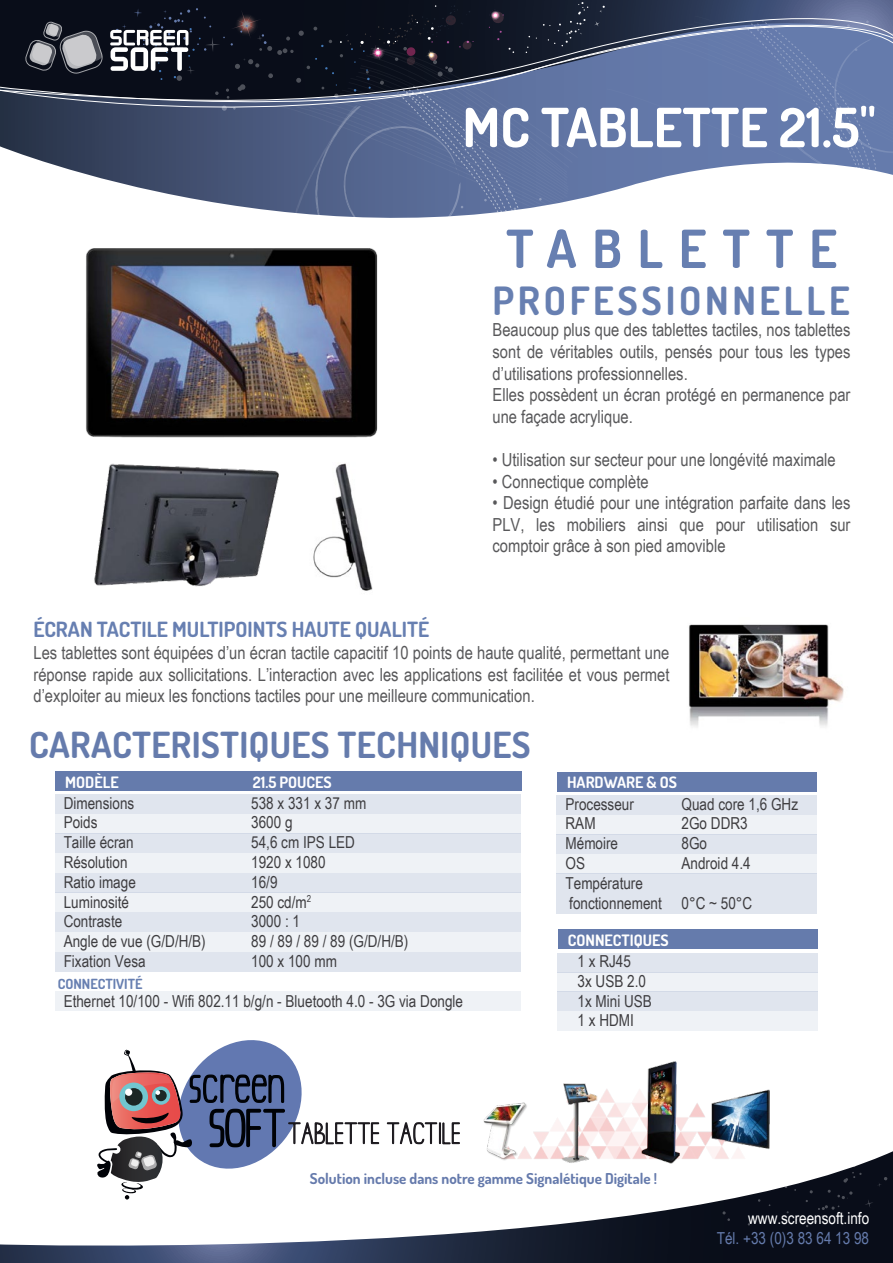
<style>
.page{position:relative;width:893px;height:1263px;background:#fff}
.page>*{position:absolute;margin:0;border:0;box-sizing:border-box;transform-origin:0 0}
.t1{font:700 54px "Dosis";color:#fff}
.t2{font:53.4px "Lightly Awkward";color:#000206}
.t3{font:700 52.5px "Dosis";letter-spacing:.3em;color:#677fb1}
.t4{font:700 39px "Dosis";letter-spacing:.095em;color:#677fb1}
.t5{font:700 36px "Dosis";letter-spacing:.01em;color:#657bac}
.t6{font:30.6px "Lightly Awkward";color:#1a171c}
.t7{font:700 21px "Dosis";color:#677fb1}
.t8{font:18px/21.6px "Arial Narrow";color:#58585a;text-align:justify}
.t9{font:16.5px/19.8px "Arial Narrow";color:#3e3d40}
.t10{font:16.5px "Arial Narrow";color:#fff}
.t11{font:16.5px "Arial Narrow";color:#657bac}
.t12{font:700 15.75px "Dosis";color:#fff}
.t13{font:700 15px "Dosis";color:#657aac}
.t14{font:700 13.95px "Dosis";color:#677fb1}
.s1{font-size:53.25px;color:#000206}
</style>
<div class="page">
<svg style="left:0;top:139px;width:594px;height:58px"></svg>
<svg style="left:0;top:1151px;width:893px;height:112px"></svg>
<svg style="left:748px;top:1215px;width:6px;height:10px"></svg>
<svg style="left:877px;top:1177px;width:10px;height:10px"></svg>
<svg style="left:864px;top:1199px;width:10px;height:9px"></svg>
<svg style="left:805px;top:1189px;width:48px;height:38px;background:#0c101b"></svg>
<svg style="left:843px;top:1164px;width:19px;height:19px"></svg>
<svg style="left:722px;top:1211px;width:8px;height:10px"></svg>
<svg style="left:594px;top:139px;width:299px;height:57px"></svg>
<svg style="left:0;top:3px;width:893px;height:11px;background:#2f3a55"></svg>
<svg style="left:0;top:14px;width:893px;height:125px;background:#55668d"></svg>
<svg style="left:110px;top:2px;width:478px;height:216px;background:#46516b"></svg>
<svg style="left:26px;top:22px;width:76px;height:51px;background:#5b5e66"></svg>
<img style="left:94px;top:463px;width:185px;height:124px">
<img style="left:480px;top:1062px;width:298px;height:101px">
<svg style="left:386px;top:1122px;width:74px;height:23px"></svg>
<svg style="left:97px;top:1040px;width:283px;height:159px"></svg>
<img style="left:689px;top:624px;width:155px;height:103px">
<img style="left:86px;top:248px;width:292px;height:190px">
<img style="left:313px;top:463px;width:60px;height:128px">
<div style="left:55px;top:794px;width:466px;height:20px;background:#e0e5ee"></div>
<div style="left:55px;top:814px;width:466px;height:19px;background:#eff2f6"></div>
<div style="left:55px;top:833px;width:466px;height:20px;background:#e0e5ee"></div>
<div style="left:55px;top:873px;width:466px;height:19px;background:#e0e5ee"></div>
<div style="left:55px;top:912px;width:466px;height:19px;background:#e0e5ee"></div>
<div style="left:55px;top:853px;width:466px;height:19px;background:#eff2f6"></div>
<div style="left:55px;top:892px;width:466px;height:20px;background:#eff2f6"></div>
<div style="left:55px;top:952px;width:466px;height:19px;background:#e0e5ee"></div>
<div style="left:55px;top:991px;width:465px;height:20px;background:#eff2f6"></div>
<div style="left:55px;top:932px;width:466px;height:20px;background:#eff2f6"></div>
<div style="left:55px;top:772px;width:466px;height:19px;background:#657bac"></div>
<div style="left:557px;top:795px;width:260px;height:20px;background:#e0e5ee"></div>
<div style="left:557px;top:815px;width:260px;height:20px;background:#eff2f6"></div>
<div style="left:557px;top:854px;width:260px;height:19px;background:#eff2f6"></div>
<div style="left:557px;top:834px;width:260px;height:20px;background:#e0e5ee"></div>
<div style="left:557px;top:874px;width:260px;height:40px;background:#e0e5ee"></div>
<div style="left:557px;top:772px;width:260px;height:19px;background:#657bac"></div>
<div style="left:557px;top:953px;width:261px;height:19px;background:#e0e5ee"></div>
<div style="left:557px;top:972px;width:261px;height:20px;background:#eff2f6"></div>
<div style="left:557px;top:1011px;width:261px;height:20px;background:#eff2f6"></div>
<div style="left:557px;top:991px;width:261px;height:20px;background:#e0e5ee"></div>
<div style="left:558px;top:930px;width:260px;height:19px;background:#657bac"></div>
<h1 class="t1" style="left:463px;top:93px;width:415px">MC TABLETTE 21.5"</h1>
<h3 class="t3" style="left:506px;top:215px;width:333px">TABLETTE</h3>
<h3 class="t4" style="left:493px;top:275px;width:359px">PROFESSIONNELLE</h3>
<p class="t8" style="left:493px;top:319px;width:359px;text-align:left">Beaucoup plus que des tablettes tactiles, nos tablettes sont de véritables outils, pensés pour tous les types d’utilisations professionnelles.<br>Elles possèdent un écran protégé en permanence par une façade acrylique.</p>
<p class="t8" style="left:493px;top:448px;width:345px">• Utilisation sur secteur pour une longévité maximale</p>
<p class="t8" style="left:493px;top:470px;width:158px">• Connectique complète</p>
<p class="t8" style="left:493px;top:491px;width:359px">• Design étudié pour une intégration parfaite dans les PLV, les mobiliers ainsi que pour utilisation sur comptoir grâce à son pied amovible</p>
<p class="t7" style="left:34px;top:616px;width:397px">ÉCRAN TACTILE MULTIPOINTS HAUTE QUALITÉ</p>
<p class="t8" style="left:34px;top:641px;width:637px">Les tablettes sont équipées d’un écran tactile capacitif 10 points de haute qualité, permettant une réponse rapide aux sollicitations. L’interaction avec les applications est facilitée et vous permet d’exploiter au mieux les fonctions tactiles pour une meilleure communication.</p>
<h3 class="t5" style="left:29px;top:721px;width:503px">CARACTERISTIQUES TECHNIQUES</h3>
<p class="t12" style="left:65px;top:772px;width:55px">MODÈLE</p>
<p class="t12" style="left:253px;top:772px;width:81px">21.5 POUCES</p>
<p class="t9" style="left:64px;top:792px;width:72px">Dimensions</p>
<p class="t9" style="left:251px;top:792px;width:117px">538 x 331 x 37 mm</p>
<p class="t9" style="left:64px;top:812px;width:35px">Poids</p>
<p class="t9" style="left:251px;top:812px;width:43px">3600 g</p>
<p class="t9" style="left:64px;top:832px;width:71px">Taille écran</p>
<p class="t9" style="left:251px;top:832px;width:105px">54,6 cm IPS LED</p>
<p class="t9" style="left:64px;top:852px;width:65px">Résolution</p>
<p class="t9" style="left:251px;top:852px;width:76px">1920 x 1080</p>
<p class="t9" style="left:64px;top:871px;width:74px">Ratio image</p>
<p class="t9" style="left:251px;top:871px;width:28px">16/9</p>
<p class="t9" style="left:64px;top:891px;width:67px">Luminosité</p>
<p class="t9" style="left:251px;top:891px;width:62px">250 cd/m<sup>2</sup></p>
<p class="t9" style="left:64px;top:911px;width:60px">Contraste</p>
<p class="t9" style="left:251px;top:911px;width:50px">3000 : 1</p>
<p class="t9" style="left:64px;top:931px;width:144px">Angle de vue (G/D/H/B)</p>
<p class="t9" style="left:251px;top:931px;width:159px">89 / 89 / 89 / 89 (G/D/H/B)</p>
<p class="t9" style="left:64px;top:951px;width:83px">Fixation Vesa</p>
<p class="t9" style="left:251px;top:951px;width:87px">100 x 100 mm</p>
<p class="t9" style="left:64px;top:990px;width:401px">Ethernet 10/100 - Wifi 802.11 b/g/n - Bluetooth 4.0 - 3G via Dongle</p>
<p class="t14" style="left:58px;top:974px;width:86px">CONNECTIVITÉ</p>
<h2 class="t2" style="left:190px;top:1056px;width:99px">screen</h2>
<h3 class="t6" style="left:209px;top:1117px;width:254px"><span class="s1">SOFT</span>TABLETTE TACTILE</h3>
<p class="t12" style="left:567px;top:772px;width:111px">HARDWARE &amp; OS</p>
<p class="t9" style="left:566px;top:793px;width:70px">Processeur</p>
<p class="t9" style="left:682px;top:793px;width:118px">Quad core 1,6 GHz</p>
<p class="t9" style="left:566px;top:813px;width:32px">RAM</p>
<p class="t9" style="left:682px;top:813px;width:68px">2Go DDR3</p>
<p class="t9" style="left:566px;top:833px;width:54px">Mémoire</p>
<p class="t9" style="left:681px;top:833px;width:27px">8Go</p>
<p class="t9" style="left:566px;top:853px;width:21px">OS</p>
<p class="t9" style="left:681px;top:853px;width:71px">Android 4.4</p>
<p class="t9" style="left:566px;top:872px;width:188px">Température<br>fonctionnement 0°C ~ 50°C</p>
<p class="t12" style="left:568px;top:930px;width:102px">CONNECTIQUES</p>
<p class="t9" style="left:578px;top:950px;width:76px">1 x RJ45<br>3x USB 2.0<br>1x Mini USB<br>1 x HDMI</p>
<p class="t13" style="left:310px;top:1168px;width:349px">Solution incluse dans notre gamme Signalétique Digitale !</p>
<p class="t10" style="left:748px;top:1206px;width:123px">www.screensoft.info</p>
<p class="t11" style="left:717px;top:1226px;width:154px">Tél. +33 (0)3 83 64 13 98</p>
</div>
